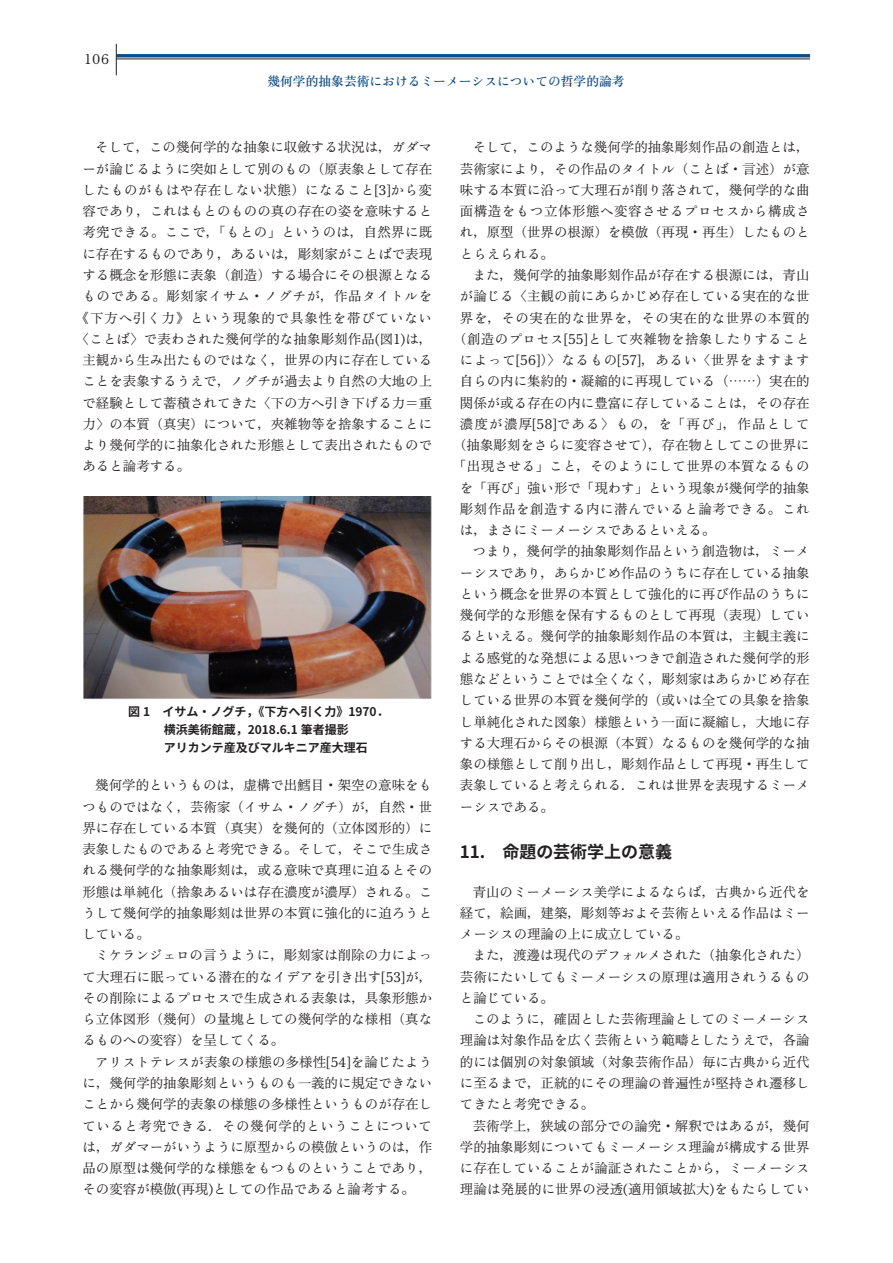
<style>
.page{position:relative;width:893px;height:1263px;background:#fff}
.page>*{position:absolute;margin:0;border:0;box-sizing:border-box;transform-origin:0 0}
.t1{font:700 16.95px "Source Han Sans JP";letter-spacing:-.005em;color:#231f20}
.t2{font:13.5px/21.3px "Zen Old Mincho";letter-spacing:-.005em;color:#231f20;text-align:justify}
.t3{font:13.5px "Zen Old Mincho";letter-spacing:.04em;color:#231f20}
.t4{font:13.5px "Zen Old Mincho";letter-spacing:.05em;color:#231f20}
.t5{font:13.5px "Zen Old Mincho";letter-spacing:.025em;color:#231f20}
.t6{font:13.5px "Zen Old Mincho";letter-spacing:.09em;color:#231f20}
.t7{font:13.5px "Zen Old Mincho";letter-spacing:.03em;color:#231f20}
.t8{font:13.5px "Zen Old Mincho";letter-spacing:.015em;color:#231f20}
.t9{font:13.5px "Zen Old Mincho";letter-spacing:.02em;color:#231f20}
.t10{font:13.5px "Zen Old Mincho";letter-spacing:.045em;color:#231f20}
.t11{font:13.5px "Zen Old Mincho";letter-spacing:.06em;color:#231f20}
.t12{font:700 12.75px "Zen Old Mincho";color:#0e4d88}
.t13{font:700 12px "Source Han Sans JP";color:#231f20}
.s1{font-family:"Koz Min Pr 6 N"}
</style>
<div class="page">
<hr style="left:116px;top:59px;width:694px;height:1px;background:#231f20">
<hr style="left:116px;top:54px;width:694px;height:3px;background:#0e4d88">
<hr style="left:116px;top:44px;width:1px;height:31px;background:#231f20">
<img style="left:83px;top:497px;width:349px;height:203px">
<p class="t2" style="left:85px;top:49px;width:26px">106</p>
<p class="t12" style="left:267px;top:74px;width:359px">幾何学的抽象芸術におけるミーメーシスについての哲学的論考</p>
<p class="t2" style="left:95px;top:137px;width:338px">そして，この幾何学的な抽象に収斂する状況は，ガダマ</p>
<p class="t2" style="left:83px;top:159px;width:351px">ーが論じるように突如として別のもの（原表象として存在</p>
<p class="t7" style="left:83px;top:182px;width:351px">したものがもはや存在しない状態）になること[3]から変</p>
<p class="t2" style="left:83px;top:201px;width:351px">容であり，これはもとのものの真の存在の姿を意味すると</p>
<p class="t9" style="left:83px;top:224px;width:351px">考究できる。ここで，「もとの」というのは，自然界に既</p>
<p class="t2" style="left:83px;top:244px;width:351px">に存在するものであり，あるいは，彫刻家がことばで表現</p>
<p class="t2" style="left:83px;top:265px;width:351px">する概念を形態に表象（創造）する場合にその根源となる</p>
<p class="t10" style="left:83px;top:288px;width:351px">ものである。彫刻家イサム・ノグチが，作品タイトルを</p>
<p class="t11" style="left:76px;top:309px;width:358px">《下方へ引く力》という現象的で具象性を帯びていない</p>
<p class="t2" style="left:76px;top:329px;width:358px">〈ことば〉で表わされた幾何学的な抽象彫刻作品(図1)は，</p>
<p class="t2" style="left:83px;top:350px;width:351px">主観から生み出たものではなく，世界の内に存在している</p>
<p class="t2" style="left:83px;top:371px;width:351px">ことを表象するうえで，ノグチが過去より自然の大地の上</p>
<p class="t2" style="left:83px;top:392px;width:351px">で経験として蓄積されてきた〈下の方へ引き下げる力＝重</p>
<p class="t2" style="left:83px;top:414px;width:351px">力〉の本質（真実）について，夾雑物等を捨象することに</p>
<p class="t2" style="left:83px;top:435px;width:351px">より幾何学的に抽象化された形態として表出されたもので</p>
<p class="t2" style="left:83px;top:456px;width:109px">あると論考する。</p>
<p class="t13" style="left:128px;top:705px;width:262px">図 1　イサム・ノグチ，《下方へ引く力》1970．</p>
<p class="t13" style="left:164px;top:723px;width:187px">横浜美術館蔵，2018.6.1 筆者撮影</p>
<p class="t13" style="left:164px;top:741px;width:206px">アリカンテ産及びマルキニア産大理石</p>
<p class="t2" style="left:83px;top:775px;width:351px;text-indent:13px">幾何学的というものは，虚構で出鱈目・架空の意味をもつものではなく，芸術家（イサム・ノグチ）が，自然・世界に存在している本質（真実）を幾何的（立体図形的）に表象したものであると考究できる。そして，そこで生成される幾何学的な抽象彫刻は，或る意味で真理に迫るとその形態は単純化（捨象あるいは存在濃度が濃厚）される。こうして幾何学的抽象彫刻は世界の本質に強化的に迫ろうとしている。　</p>
<p class="t2" style="left:83px;top:945px;width:351px;text-indent:13px">ミケランジェロの言うように，彫刻家は削除の力によって大理石に眠っている潜在的なイデアを引き出す[53]が，その削除によるプロセスで生成される表象は，具象形態から立体図形（幾何）の量塊としての幾何学的な様相（真なるものへの変容）を呈してくる。</p>
<p class="t2" style="left:83px;top:1051px;width:351px;text-indent:13px">アリストテレスが表象の様態の多様性[54]を論じたように，幾何学的抽象彫刻というものも一義的に規定できないことから幾何学的表象の様態の多様性というものが存在していると考究できる．その幾何学的ということについては，ガダマーがいうように原型からの模倣というのは，作品の原型は幾何学的な様態をもつものということであり，その変容が模倣(再現)としての作品であると論考する。</p>
<p class="t2" style="left:460px;top:137px;width:351px;text-indent:13px">そして，このような幾何学的抽象彫刻作品の創造とは，芸術家により，その作品のタイトル（ことば・言述）が意味する本質に沿って大理石が削り落されて，幾何学的な曲面構造をもつ立体形態へ変容させるプロセスから構成され，原型（世界の根源）を模倣（再現・再生）したものととらえられる。</p>
<p class="t2" style="left:473px;top:265px;width:338px">また，幾何学的抽象彫刻作品が存在する根源には，青山</p>
<p class="t2" style="left:460px;top:286px;width:351px">が論じる〈主観の前にあらかじめ存在している実在的な世</p>
<p class="t3" style="left:460px;top:309px;width:351px">界を，その実在的な世界を，その実在的な世界の本質的</p>
<p class="t5" style="left:453px;top:331px;width:358px">（創造のプロセス[55]として夾雑物を捨象したりすること</p>
<p class="t4" style="left:460px;top:352px;width:351px">によって[56]）〉なるもの[57]，あるい〈世界をますます</p>
<p class="t2" style="left:460px;top:371px;width:351px">自らの内に集約的・凝縮的に再現している（<span class="s1">……</span>）実在的</p>
<p class="t2" style="left:460px;top:392px;width:351px">関係が或る存在の内に豊富に存していることは，その存在</p>
<p class="t6" style="left:460px;top:416px;width:351px">濃度が濃厚[58]である〉もの，を「再び」，作品として</p>
<p class="t2" style="left:453px;top:435px;width:358px">（抽象彫刻をさらに変容させて），存在物としてこの世界に</p>
<p class="t8" style="left:453px;top:458px;width:358px">「出現させる」こと，そのようにして世界の本質なるもの</p>
<p class="t2" style="left:460px;top:477px;width:351px">を「再び」強い形で「現わす」という現象が幾何学的抽象</p>
<p class="t3" style="left:460px;top:501px;width:351px">彫刻作品を創造する内に潜んでいると論考できる。これ</p>
<p class="t2" style="left:460px;top:520px;width:257px">は，まさにミーメーシスであるといえる。</p>
<p class="t2" style="left:460px;top:541px;width:351px;text-indent:13px">つまり，幾何学的抽象彫刻作品という創造物は，ミーメーシスであり，あらかじめ作品のうちに存在している抽象という概念を世界の本質として強化的に再び作品のうちに幾何学的な形態を保有するものとして再現（表現）しているといえる。幾何学的抽象彫刻作品の本質は，主観主義による感覚的な発想による思いつきで創造された幾何学的形態などということでは全くなく，彫刻家はあらかじめ存在している世界の本質を幾何学的（或いは全ての具象を捨象し単純化された図象）様態という一面に凝縮し，大地に存する大理石からその根源（本質）なるものを幾何学的な抽象の様態として削り出し，彫刻作品として再現・再生して表象していると考えられる．これは世界を表現するミーメーシスである。</p>
<p class="t1" style="left:460px;top:842px;width:214px">11.　命題の芸術学上の意義</p>
<p class="t2" style="left:460px;top:881px;width:351px;text-indent:13px">青山のミーメーシス美学によるならば，古典から近代を経て，絵画，建築，彫刻等およそ芸術といえる作品はミーメーシスの理論の上に成立している。</p>
<p class="t2" style="left:460px;top:945px;width:351px;text-indent:13px">また，渡邊は現代のデフォルメされた（抽象化された）芸術にたいしてもミーメーシスの原理は適用されうるものと論じている。</p>
<p class="t2" style="left:460px;top:1009px;width:351px;text-indent:13px">このように，確固とした芸術理論としてのミーメーシス理論は対象作品を広く芸術という範疇としたうえで，各論的には個別の対象領域（対象芸術作品）毎に古典から近代に至るまで，正統的にその理論の普遍性が堅持され遷移してきたと考究できる。</p>
<p class="t2" style="left:460px;top:1115px;width:351px;text-indent:13px">芸術学上，狭域の部分での論究・解釈ではあるが，幾何学的抽象彫刻についてもミーメーシス理論が構成する世界に存在していることが論証されたことから，ミーメーシス理論は発展的に世界の浸透(適用領域拡大)をもたらしてい</p>
</div>
